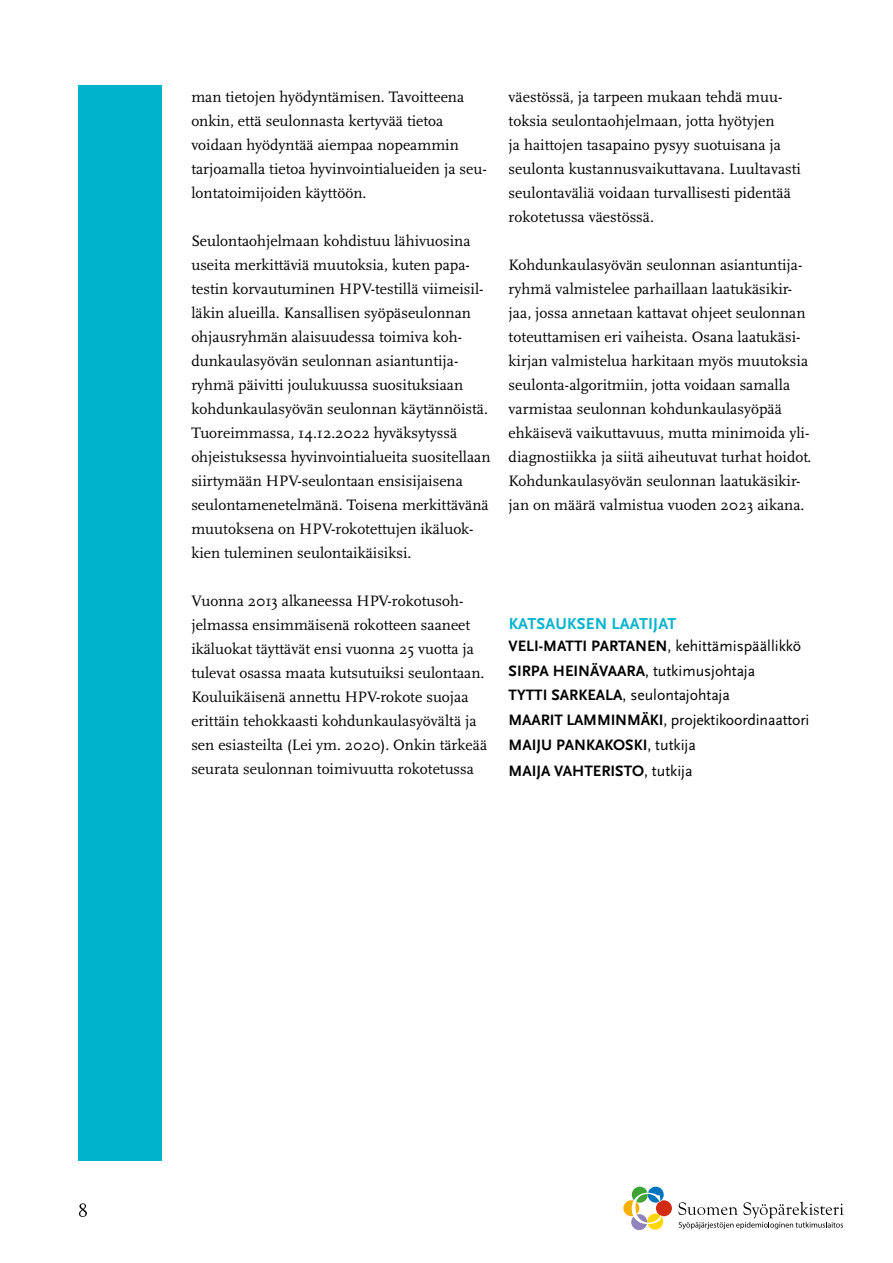
<style>
.page{position:relative;width:893px;height:1263px;background:#fff}
.page>*{position:absolute;margin:0;border:0;box-sizing:border-box;transform-origin:0 0}
.t1{font:700 16.5px "Scala Sans Pro";letter-spacing:.01em;color:#00b3cc}
.t2{font:15.75px/24px "Scala Pro";color:#000}
.t3{font:15.75px/24.6px "Scala Sans Pro";color:#000}
.t4{font:700 15.75px "Scala Sans Pro";color:#000}
.s1{font-weight:700}
.s2{font-weight:400}
</style>
<div class="page">
<div style="left:78px;top:85px;width:84px;height:1076px;background:#00b3cc"></div>
<div style="left:647px;top:1213px;width:16px;height:16px;background:#ffd700;border-radius:50%"></div>
<div style="left:656px;top:1200px;width:16px;height:16px;background:#d32b0f;border-radius:50%"></div>
<div style="left:648px;top:1187px;width:16px;height:15px;background:#0075be;border-radius:50%"></div>
<div style="left:632px;top:1187px;width:16px;height:15px;background:#3fa435;border-radius:50%"></div>
<svg style="left:623px;top:1200px;width:16px;height:16px"></svg>
<div style="left:631px;top:1214px;width:16px;height:16px;background:#9184bd;border-radius:50%"></div>
<svg style="left:632px;top:1193px;width:29px;height:31px"></svg>
<svg style="left:678px;top:1201px;width:166px;height:28px"></svg>
<svg style="left:79px;top:1203px;width:8px;height:14px"></svg>
<p class="t2" style="left:191px;top:85px;width:297px">man tietojen hyödyntämisen. Tavoitteena onkin, että seulonnasta kertyvää tietoa voidaan hyödyntää aiempaa nopeammin tarjoamalla tietoa hyvinvointialueiden ja seu&shy;lontatoimijoiden käyttöön.</p>
<p class="t2" style="left:191px;top:229px;width:301px">Seulontaohjelmaan kohdistuu lähivuosina useita merkittäviä muutoksia, kuten papa&shy;testin korvautuminen HPV-testillä viimeisil&shy;läkin alueilla. Kansallisen syöpäseulonnan ohjausryhmän alaisuudessa toimiva koh&shy;dunkaulasyövän seulonnan asiantuntija&shy;ryhmä päivitti joulukuussa suosituksiaan kohdunkaulasyövän seulonnan käytännöistä.<br>Tuoreimmassa, 14.12.2022 hyväksytyssä ohjeistuksessa hyvinvointialueita suositellaan siirtymään HPV-seulontaan ensisijaisena seulontamenetelmänä. Toisena merkittävänä muutoksena on HPV-rokotettujen ikäluok&shy;kien tuleminen seulontaikäisiksi.</p>
<p class="t2" style="left:191px;top:589px;width:297px">Vuonna 2013 alkaneessa HPV-rokotusoh&shy;jelmassa ensimmäisenä rokotteen saaneet ikäluokat täyttävät ensi vuonna 25 vuotta ja tulevat osassa maata kutsutuiksi seulontaan.<br>Kouluikäisenä annettu HPV-rokote suojaa erittäin tehokkaasti kohdunkaulasyövältä ja sen esiasteilta (Lei ym. 2020). Onkin tärkeää seurata seulonnan toimivuutta rokotetussa</p>
<p class="t2" style="left:509px;top:85px;width:294px">väestössä, ja tarpeen mukaan tehdä muu&shy;toksia seulontaohjelmaan, jotta hyötyjen<br>ja haittojen tasapaino pysyy suotuisana ja seulonta kustannusvaikuttavana. Luultavasti seulontaväliä voidaan turvallisesti pidentää rokotetussa väestössä.</p>
<p class="t2" style="left:509px;top:253px;width:304px">Kohdunkaulasyövän seulonnan asiantuntija&shy;ryhmä valmistelee parhaillaan laatukäsikir&shy;jaa, jossa annetaan kattavat ohjeet seulonnan toteuttamisen eri vaiheista. Osana laatukäsi&shy;kirjan valmistelua harkitaan myös muutoksia seulonta-algoritmiin, jotta voidaan samalla varmistaa seulonnan kohdunkaulasyöpää ehkäisevä vaikuttavuus, mutta minimoida yli&shy;diagnostiikka ja siitä aiheutuvat turhat hoidot.<br>Kohdunkaulasyövän seulonnan laatukäsikir&shy;jan on määrä valmistua vuoden 2023 aikana.</p>
<p class="t1" style="left:509px;top:614px;width:169px">KATSAUKSEN LAATIJAT</p>
<p class="t3" style="left:509px;top:634px;width:302px"><span class="s1">VELI-MATTI PARTANEN</span>, kehittämispäällikkö <span class="s1">SIRPA HEINÄVAARA</span>, tutkimusjohtaja<br><span class="s1">TYTTI SARKEALA</span>, seulontajohtaja<br><span class="s1">MAARIT LAMMINMÄKI</span>, projektikoordinaattori <span class="s1">MAIJU PANKAKOSKI</span>, tutkija</p>
<p class="t4" style="left:509px;top:762px;width:185px">MAIJA VAHTERISTO<span class="s2">, tutkija</span></p>
</div>
